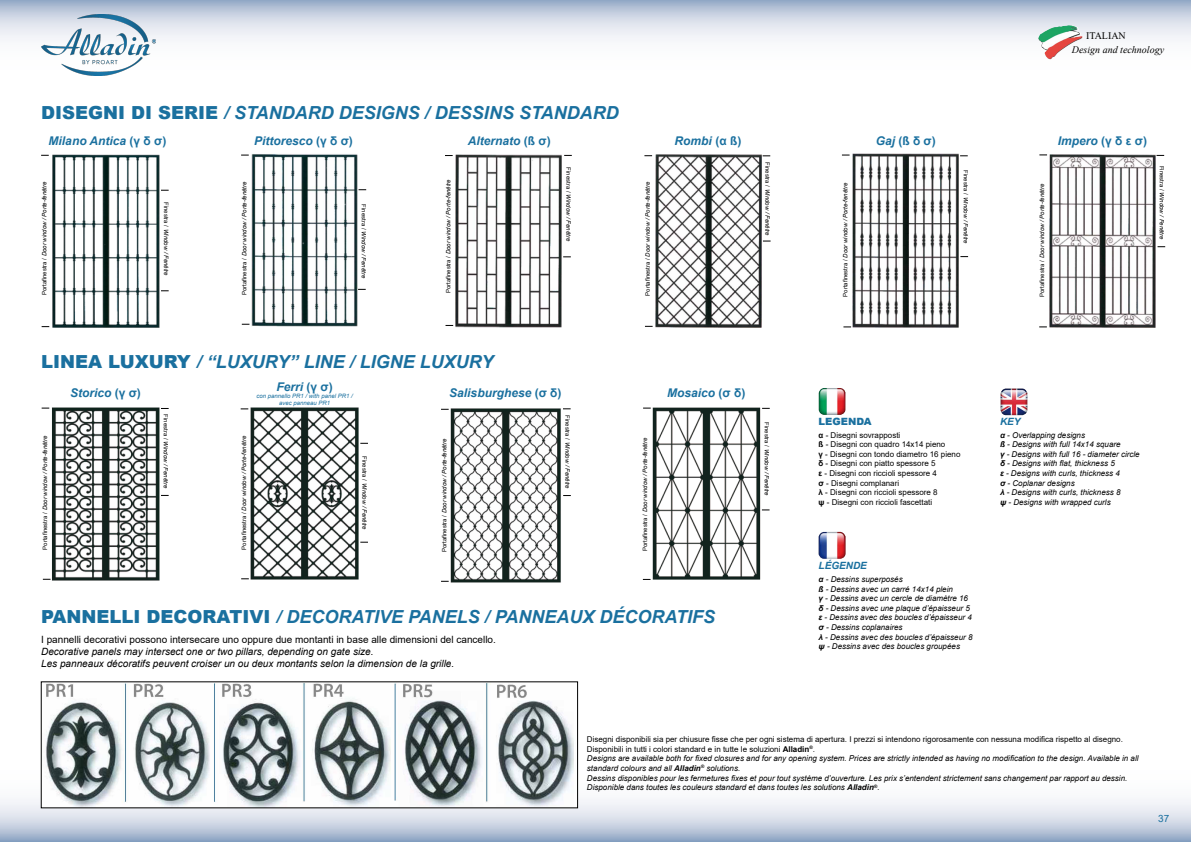
<style>
.page{position:relative;width:1191px;height:842px;background:#fff}
.page>*{position:absolute;margin:0;border:0;box-sizing:border-box;transform-origin:0 0}
.t1{font:italic 700 18px "Arial";color:#1a709f}
.t2{font:italic 700 12px "Arial";color:#1a709f}
.t3{font:700 12px "Arial";color:#1a709f}
.t4{font:italic 10px/12px "Arial";color:#000}
.t5{font:10px "Arial";color:#000}
.t6{font:italic 10px "Times New Roman";color:#000}
.t7{font:italic 700 10px "Arial";color:#1a709f}
.t8{font:900 10px "Arial";color:#1a709f}
.t9{font:10px "Times New Roman";color:#000}
.t10{font:10px "Arial";color:#1a709f}
.t11{font:italic 8px/9.6px "Arial";color:#000}
.t12{font:8px/9.6px "Arial";color:#000}
.t13{font:italic 6px "Arial";color:#000}
.t14{font:italic 6px/7.2px "Arial";color:#1a709f;text-align:center}
.s1{font-weight:900;font-style:normal}
.s2{font-style:normal}
.s3{font-style:italic}
.s4{font-weight:700}
.s5{font-weight:700;font-style:normal}
</style>
<div class="page">
<svg style="left:0;top:0;width:1191px;height:76px"></svg>
<svg style="left:0;top:733px;width:1191px;height:109px"></svg>
<img style="left:41px;top:14px;width:114px;height:61px">
<img style="left:52px;top:407px;width:107px;height:173px">
<img style="left:250px;top:407px;width:108px;height:173px">
<img style="left:451px;top:408px;width:110px;height:174px">
<img style="left:653px;top:407px;width:107px;height:173px">
<img style="left:251px;top:154px;width:106px;height:172px">
<img style="left:456px;top:154px;width:106px;height:174px">
<img style="left:52px;top:154px;width:108px;height:173px">
<img style="left:655px;top:155px;width:106px;height:173px">
<img style="left:852px;top:154px;width:106px;height:173px">
<img style="left:1049px;top:155px;width:106px;height:173px">
<img style="left:43px;top:684px;width:533px;height:122px">
<img style="left:818px;top:388px;width:27px;height:27px">
<img style="left:1000px;top:388px;width:27px;height:27px">
<img style="left:818px;top:532px;width:27px;height:27px">
<img style="left:1038px;top:25px;width:45px;height:35px">
<p class="t9" style="left:1086px;top:29px;width:41px">ITALIAN</p>
<h1 class="t1" style="left:41px;top:101px;width:579px"><span class="s1">DISEGNI DI SERIE</span> / STANDARD DESIGNS / DESSINS STANDARD</h1>
<h2 class="t2" style="left:254px;top:132px;width:100px">Pittoresco <span class="s2">(γ δ σ)</span></h2>
<h2 class="t2" style="left:468px;top:133px;width:84px">Alternato <span class="s2">(ß σ)</span></h2>
<p class="t13" style="left:240px;top:295px;width:115px;rotate:-90deg"><span class="s2">Portafinestra /</span> Door window / Porte-fenêtre</p>
<h2 class="t2" style="left:49px;top:133px;width:119px">Milano Antica <span class="s2">(γ δ σ)</span></h2>
<p class="t13" style="left:444px;top:293px;width:115px;rotate:-90deg"><span class="s2">Portafinestra /</span> Door window / Porte-fenêtre</p>
<p class="t13" style="left:572px;top:167px;width:75px;rotate:90deg"><span class="s2">Finestra /</span> Window / Fenêtre</p>
<p class="t13" style="left:41px;top:295px;width:115px;rotate:-90deg"><span class="s2">Portafinestra /</span> Door window / Porte-fenêtre</p>
<p class="t13" style="left:170px;top:202px;width:75px;rotate:90deg"><span class="s2">Finestra /</span> Window / Fenêtre</p>
<p class="t13" style="left:368px;top:204px;width:75px;rotate:90deg"><span class="s2">Finestra /</span> Window / Fenêtre</p>
<p class="t13" style="left:644px;top:296px;width:115px;rotate:-90deg"><span class="s2">Portafinestra /</span> Door window / Porte-fenêtre</p>
<h2 class="t2" style="left:674px;top:132px;width:68px">Rombi <span class="s2">(α ß)</span></h2>
<p class="t13" style="left:771px;top:162px;width:75px;rotate:90deg"><span class="s2">Finestra /</span> Window / Fenêtre</p>
<h1 class="t1" style="left:41px;top:350px;width:454px"><span class="s1">LINEA LUXURY</span> / “LUXURY” LINE / LIGNE LUXURY</h1>
<h2 class="t2" style="left:70px;top:385px;width:72px">Storico <span class="s2">(γ σ)</span></h2>
<h2 class="t2" style="left:276px;top:378px;width:58px">Ferri <span class="s2">(γ σ)</span></h2>
<p class="t14" style="left:257px;top:392px;width:98px">con pannello PR1 / with panel PR1 / avec panneau PR1</p>
<h2 class="t2" style="left:449px;top:385px;width:114px">Salisburghese <span class="s2">(σ δ)</span></h2>
<p class="t13" style="left:41px;top:549px;width:115px;rotate:-90deg"><span class="s2">Portafinestra /</span> Door window / Porte-fenêtre</p>
<p class="t13" style="left:170px;top:414px;width:75px;rotate:90deg"><span class="s2">Finestra /</span> Window / Fenêtre</p>
<p class="t13" style="left:240px;top:550px;width:115px;rotate:-90deg"><span class="s2">Portafinestra /</span> Door window / Porte-fenêtre</p>
<p class="t13" style="left:368px;top:456px;width:75px;rotate:90deg"><span class="s2">Finestra /</span> Window / Fenêtre</p>
<p class="t13" style="left:440px;top:552px;width:115px;rotate:-90deg"><span class="s2">Portafinestra /</span> Door window / Porte-fenêtre</p>
<p class="t13" style="left:571px;top:415px;width:75px;rotate:90deg"><span class="s2">Finestra /</span> Window / Fenêtre</p>
<p class="t13" style="left:641px;top:551px;width:115px;rotate:-90deg"><span class="s2">Portafinestra /</span> Door window / Porte-fenêtre</p>
<h2 class="t2" style="left:667px;top:385px;width:80px">Mosaico <span class="s2">(σ δ)</span></h2>
<p class="t13" style="left:771px;top:422px;width:75px;rotate:90deg"><span class="s2">Finestra /</span> Window / Fenêtre</p>
<h1 class="t1" style="left:41px;top:604px;width:675px"><span class="s1">PANNELLI DECORATIVI</span> / DECORATIVE PANELS / PANNEAUX DÉCORATIFS</h1>
<p class="t5" style="left:41px;top:632px;width:456px">I pannelli decorativi possono intersecare uno oppure due montanti in base alle dimensioni del cancello.</p>
<p class="t4" style="left:41px;top:645px;width:414px">Decorative panels may intersect one or two pillars, depending on gate size.<br>Les panneaux décoratifs peuvent croiser un ou deux montants selon la dimension de la grille.</p>
<p class="t13" style="left:841px;top:297px;width:115px;rotate:-90deg"><span class="s2">Portafinestra /</span> Door window / Porte-fenêtre</p>
<h2 class="t3" style="left:875px;top:132px;width:62px"><span class="s3">Gaj</span> (ß δ σ)</h2>
<p class="t13" style="left:969px;top:170px;width:75px;rotate:90deg"><span class="s2">Finestra /</span> Window / Fenêtre</p>
<p class="t6" style="left:1071px;top:42px;width:94px">Design and technology</p>
<p class="t13" style="left:1038px;top:297px;width:115px;rotate:-90deg"><span class="s2">Portafinestra /</span> Door window / Porte-fenêtre</p>
<h2 class="t2" style="left:1058px;top:133px;width:91px">Impero <span class="s2">(γ δ ε σ)</span></h2>
<p class="t13" style="left:1165px;top:166px;width:75px;rotate:90deg"><span class="s2">Finestra /</span> Window / Fenêtre</p>
<p class="t8" style="left:818px;top:414px;width:54px">LEGENDA</p>
<p class="t12" style="left:818px;top:430px;width:143px"><span class="s4">α</span> - Disegni sovrapposti<br><span class="s4">ß</span> - Disegni con quadro 14x14 pieno<br><span class="s4">γ</span> - Disegni con tondo diametro 16 pieno <span class="s4">δ</span> - Disegni con piatto spessore 5<br><span class="s4">ε</span> - Disegni con riccioli spessore 4<br><span class="s4">σ</span> - Disegni complanari<br><span class="s4">λ</span> - Disegni con riccioli spessore 8<br><span class="s4">ψ</span> - Disegni con riccioli fascettati</p>
<p class="t7" style="left:818px;top:559px;width:50px">LÉGENDE</p>
<p class="t11" style="left:818px;top:574px;width:155px"><span class="s4">α</span> - Dessins superposés<br><span class="s4">ß</span> - Dessins avec un carré 14x14 plein<br><span class="s4">γ</span> - Dessins avec un cercle de diamètre 16 <span class="s4">δ</span> - Dessins avec une plaque d’épaisseur 5 <span class="s4">ε</span> - Dessins avec des boucles d’épaisseur 4 <span class="s4">σ</span> - Dessins coplanaires<br><span class="s4">λ</span> - Dessins avec des boucles d’épaisseur 8 <span class="s4">ψ</span> - Dessins avec des boucles groupées</p>
<p class="t7" style="left:1000px;top:415px;width:22px">KEY</p>
<p class="t11" style="left:1000px;top:430px;width:141px"><span class="s4">α</span> - Overlapping designs<br><span class="s4">ß</span> - Designs with full 14x14 square<br><span class="s4">γ</span> - Designs with full 16 - diameter circle <span class="s4">δ</span> - Designs with flat, thickness 5<br><span class="s4">ε</span> - Designs with curls, thickness 4<br><span class="s4">σ</span> - Coplanar designs<br><span class="s4">λ</span> - Designs with curls, thickness 8<br><span class="s4">ψ</span> - Designs with wrapped curls</p>
<p class="t11" style="left:587px;top:735px;width:553px"><span class="s2">Disegni disponibili sia per chiusure fisse che per ogni sistema di apertura. I prezzi si intendono rigorosamente con nessuna modifica rispetto al disegno.<br>Disponibili in tutti i colori standard e in tutte le soluzioni</span> <span class="s5">Alladin</span><sup>®</sup><span class="s2">.<br></span>Designs are available both for fixed closures and for any opening system. Prices are strictly intended as having no modification to the design. Available in all standard colours and all <span class="s4">Alladin</span><sup>®</sup> solutions.<br>Dessins disponibles pour les fermetures fixes et pour tout système d’ouverture. Les prix s’entendent strictement sans changement par rapport au dessin.<br>Disponible dans toutes les couleurs standard et dans toutes les solutions <span class="s4">Alladin</span><sup>®</sup>.</p>
<p class="t10" style="left:1158px;top:811px;width:13px">37</p>
</div>
